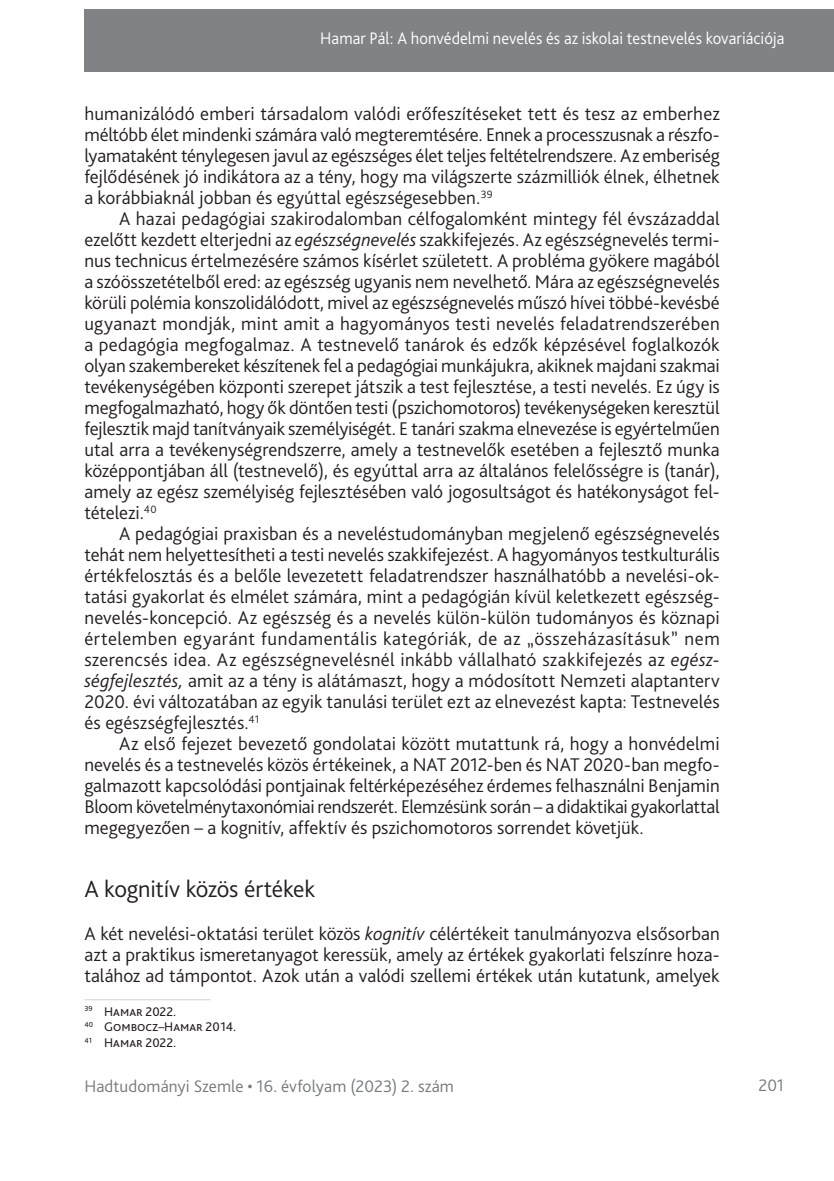
<style>
.page{position:relative;width:834px;height:1181px;background:#fff}
.page>*{position:absolute;margin:0;border:0;box-sizing:border-box;transform-origin:0 0}
._1_1_1__Head{font:300 24.5px "Bliss Pro";color:#231f20}
._1__Body{font:300 19.25px/21px "Bliss Pro";letter-spacing:.005em;color:#231f20;text-align:justify}
._2__Body_1st_paragraph{font:300 19.25px/21px "Bliss Pro";letter-spacing:.005em;color:#231f20;text-align:justify}
.t1{font:300 17.5px "Bliss Pro";color:#fff;scale:.95 1}
.t2{font:300 17.5px "Bliss Pro";letter-spacing:.005em;color:#767a7c}
.Lábjegyzet{font:13.12px "Bliss Pro";color:#231f20}
.s1{font-style:italic}
</style>
<div class="page">
<div style="left:84px;top:9px;width:749px;height:63px;background:#808285"></div>
<hr style="left:84px;top:999px;width:126px;height:1px;background:#d1d2d4">
<p class="t1" style="left:320px;top:27px;width:490px">Hamar Pál: A honvédelmi nevelés és az iskolai testnevelés kovariációja</p>
<p class="_1__Body" style="left:84px;top:103px;width:637px">humanizálódó emberi társadalom valódi erőfeszítéseket tett és tesz az emberhez méltóbb élet mindenki számára való megteremtésére. Ennek a processzusnak a részfo&shy;lyamataként ténylegesen javul az egészséges élet teljes feltételrendszere. Az emberiség fejlődésének jó indikátora az a tény, hogy ma világszerte százmilliók élnek, élhetnek a korábbiaknál jobban és egyúttal egészségesebben.<sup>39</sup></p>
<p class="_1__Body" style="left:84px;top:208px;width:637px;text-indent:35px">A hazai pedagógiai szakirodalomban célfogalomként mintegy fél évszázaddal ezelőtt kezdett elterjedni az <span class="s1">egészségnevelés</span> szakkifejezés. Az egészségnevelés termi&shy;nus technicus értelmezésére számos kísérlet született. A probléma gyökere magából a szóösszetételből ered: az egészség ugyanis nem nevelhető. Mára az egészségnevelés körüli polémia konszolidálódott, mivel az egészségnevelés műszó hívei többé-kevésbé ugyanazt mondják, mint amit a hagyományos testi nevelés feladatrendszerében a pedagógia megfogalmaz. A testnevelő tanárok és edzők képzésével foglalkozók olyan szakembereket készítenek fel a pedagógiai munkájukra, akiknek majdani szakmai tevékenységében központi szerepet játszik a test fejlesztése, a testi nevelés. Ez úgy is megfogalmazható, hogy ők döntően testi (pszichomotoros) tevékenységeken keresztül fejlesztik majd tanítványaik személyiségét. E tanári szakma elnevezése is egyértelműen utal arra a tevékenységrendszerre, amely a testnevelők esetében a fejlesztő munka középpontjában áll (testnevelő), és egyúttal arra az általános felelősségre is (tanár), amely az egész személyiség fejlesztésében való jogosultságot és hatékonyságot fel&shy;tételezi.<sup>40</sup></p>
<p class="_1__Body" style="left:84px;top:523px;width:637px;text-indent:35px">A pedagógiai praxisban és a neveléstudományban megjelenő egészségnevelés tehát nem helyettesítheti a testi nevelés szakkifejezést. A hagyományos testkulturális értékfelosztás és a belőle levezetett feladatrendszer használhatóbb a nevelési-ok&shy;tatási gyakorlat és elmélet számára, mint a pedagógián kívül keletkezett egészség&shy;nevelés-koncepció. Az egészség és a nevelés külön-külön tudományos és köznapi értelemben egyaránt fundamentális kategóriák, de az „összeházasításuk” nem szerencsés idea. Az egészségnevelésnél inkább vállalható szakkifejezés az <span class="s1">egész&shy;ségfejlesztés,</span> amit az a tény is alátámaszt, hogy a módosított Nemzeti alaptanterv 2020. évi változatában az egyik tanulási terület ezt az elnevezést kapta: Testnevelés és egészségfejlesztés.<sup>41</sup></p>
<p class="_1__Body" style="left:84px;top:733px;width:636px;text-indent:35px">Az első fejezet bevezető gondolatai között mutattunk rá, hogy a honvédelmi nevelés és a testnevelés közös értékeinek, a NAT 2012-ben és NAT 2020-ban megfo&shy;galmazott kapcsolódási pontjainak feltérképezéséhez érdemes felhasználni Benjamin Bloom követelménytaxonómiai rendszerét. Elemzésünk során – a didaktikai gyakorlattal megegyezően – a kognitív, affektív és pszichomotoros sorrendet követjük.</p>
<p class="_1_1_1__Head" style="left:84px;top:874px;width:232px">A kognitív közös értékek</p>
<p class="_2__Body_1st_paragraph" style="left:84px;top:922px;width:636px">A két nevelési-oktatási terület közös <span class="s1">kognitív</span> célértékeit tanulmányozva elsősorban azt a praktikus ismeretanyagot keressük, amely az értékek gyakorlati felszínre hoza&shy;talához ad támpontot. Azok után a valódi szellemi értékek után kutatunk, amelyek</p>
<p class="Lábjegyzet" style="left:84px;top:1003px;width:93px"><sup>39</sup> Hamar 2022.</p>
<p class="Lábjegyzet" style="left:84px;top:1018px;width:153px"><sup>40</sup> Gombocz–Hamar 2014.</p>
<p class="Lábjegyzet" style="left:84px;top:1034px;width:93px"><sup>41</sup> Hamar 2022.</p>
<p class="t2" style="left:84px;top:1075px;width:371px">Hadtudományi Szemle • 16. évfolyam (2023) 2. szám</p>
<p class="t2" style="left:758px;top:1074px;width:27px">201</p>
</div>
